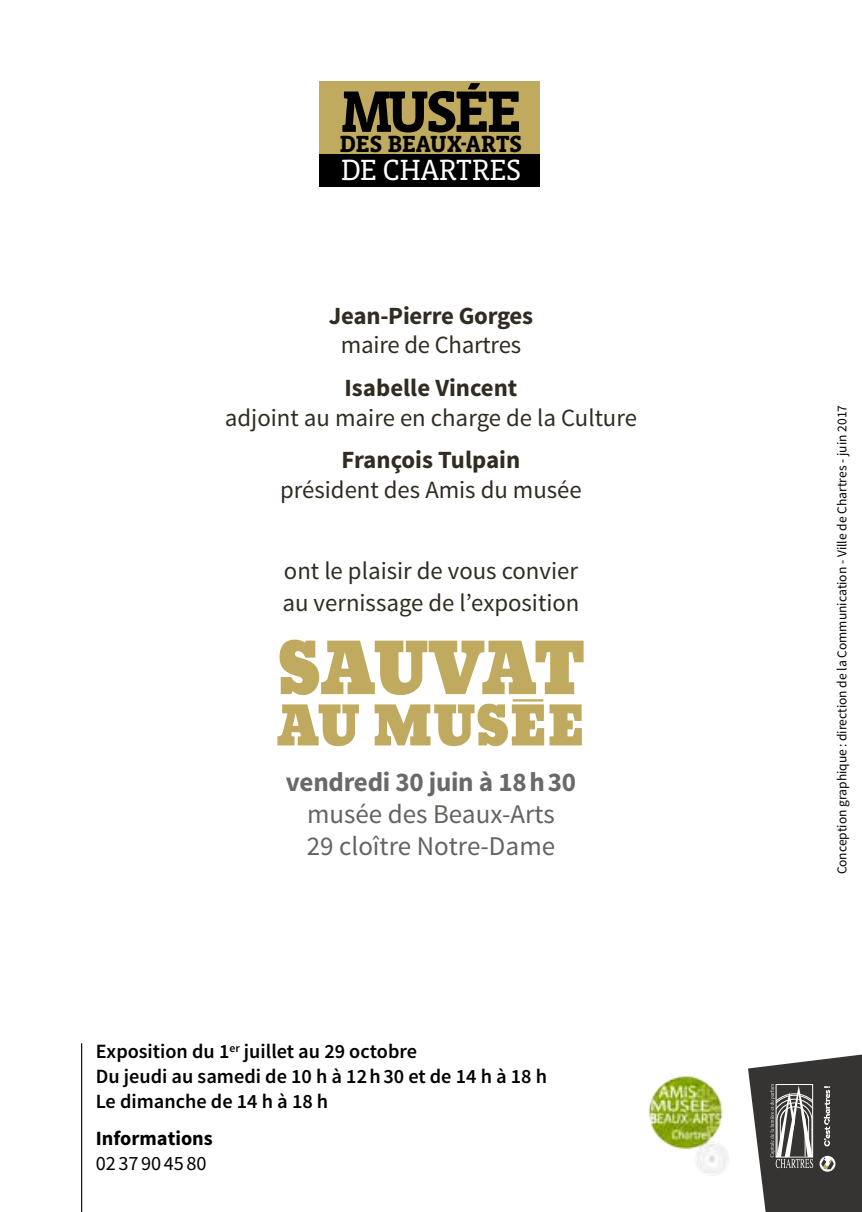
<style>
.page{position:relative;width:862px;height:1212px;background:#fff}
.page>*{position:absolute;margin:0;border:0;box-sizing:border-box;transform-origin:0 0}
.t1{font:67.5px "Bevan";letter-spacing:-.025em;color:#bfaa5f}
.t2{font:700 59.85px "Vista Slab OTCE";letter-spacing:-.075em;color:#000}
.t3{font:51.75px "Bevan";color:#bfaa5f}
.t4{font:29.93px "Vista Slab OTCE";letter-spacing:-.035em;color:#fff}
.t5{font:27px/32.4px "Source Sans Pro";color:#67625d}
.t6{font:700 27px "Source Sans Pro";letter-spacing:-.01em;color:#69696a}
.t7{font:24.75px/32.4px "Source Sans Pro";color:#312c22}
.t8{font:700 24.75px "Source Sans Pro";color:#312c22}
.t9{font:700 23.85px "Vista Slab OTCE";letter-spacing:-.025em;color:#000}
.t10{font:600 20.25px/24.8px "Source Sans Pro";color:#000}
.t11{font:700 20.25px "Source Sans Pro";color:#000}
.t12{font:20.25px "Source Sans Pro";color:#000}
.t13{font:13.5px "Source Sans Pro";color:#000}
</style>
<div class="page">
<hr style="left:81px;top:1043px;width:1px;height:169px;background:#000">
<img style="left:648px;top:1076px;width:81px;height:100px">
<div style="left:319px;top:81px;width:220px;height:86px;background:#bfaa5f"></div>
<div style="left:319px;top:154px;width:220px;height:33px;background:#000"></div>
<svg style="left:748px;top:1054px;width:113px;height:158px"></svg>
<hr style="left:512px;top:699px;width:31px;height:2px;background:#bfaa5f">
<h2 class="t2" style="left:339px;top:78px;width:184px">MUSÉE</h2>
<p class="t9" style="left:339px;top:130px;width:184px">DES BEAUX-ARTS</p>
<p class="t4" style="left:340px;top:153px;width:182px">DE CHARTRES</p>
<p class="t8" style="left:328px;top:300px;width:206px">Jean-Pierre Gorges</p>
<p class="t7" style="left:341px;top:329px;width:182px">maire de Chartres</p>
<p class="t8" style="left:344px;top:372px;width:174px">Isabelle Vincent</p>
<p class="t7" style="left:225px;top:402px;width:413px">adjoint au maire en charge de la Culture</p>
<p class="t8" style="left:341px;top:444px;width:180px">François Tulpain</p>
<p class="t7" style="left:280px;top:474px;width:303px">président des Amis du musée</p>
<p class="t7" style="left:282px;top:554px;width:298px">ont le plaisir de vous convier au vernissage de l’exposition</p>
<h1 class="t1" style="left:277px;top:615px;width:309px">SAUVAT</h1>
<h3 class="t3" style="left:277px;top:685px;width:309px">AU MUSEE</h3>
<p class="t6" style="left:286px;top:764px;width:291px">vendredi 30 juin à 18h30</p>
<p class="t5" style="left:306px;top:798px;width:250px">musée des Beaux-Arts<br>29 cloître Notre-Dame</p>
<p class="t10" style="left:96px;top:1040px;width:452px">Exposition du 1<sup>er</sup> juillet au 29 octobre<br>Du jeudi au samedi de 10 h à 12h30 et de 14 h à 18 h<br>Le dimanche de 14 h à 18 h</p>
<p class="t11" style="left:96px;top:1126px;width:118px">Informations</p>
<p class="t12" style="left:96px;top:1151px;width:112px">02 37 90 45 80</p>
<p class="t13" style="left:833px;top:874px;width:471px;rotate:-90deg">Conception graphique : direction de la Communication - Ville de Chartres - juin 2017</p>
</div>
